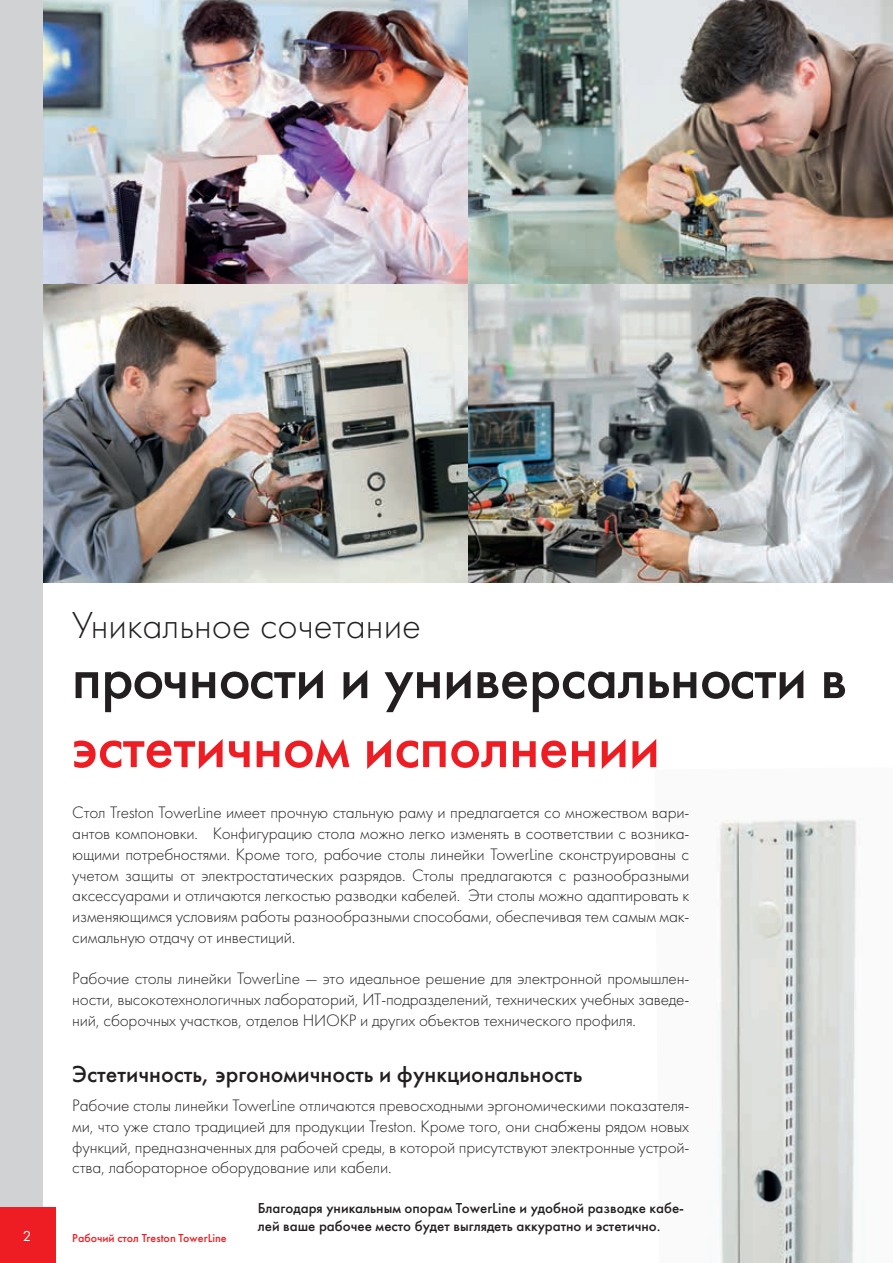
<style>
.page{position:relative;width:893px;height:1263px;background:#fff}
.page>*{position:absolute;margin:0;border:0;box-sizing:border-box;transform-origin:0 0}
.t1{font:500 61.5px "Futura";letter-spacing:-.01em;color:#231f20}
.t2{font:500 61.5px "Futura";letter-spacing:-.01em;color:#ee1d23}
.t3{font:300 39px "Futura";color:#231f20}
.t4{font:500 24px "Futura";color:#231f20}
.t5{font:300 17.25px/20.7px "Futura";letter-spacing:-.01em;color:#231f20;text-align:justify}
.t6{font:500 15px/18px "Futura";color:#231f20}
.t7{font:15px "Futura";color:#fff}
.t8{font:500 12px "Futura";color:#ee1d23}
.s1{font-family:"Futura Demi";font-size:18px}
</style>
<div class="page">
<img style="left:718px;top:819px;width:139px;height:444px">
<img style="left:43px;top:0;width:850px;height:583px">
<div style="left:0;top:0;width:43px;height:1263px;background:#d1d2d4"></div>
<div style="left:0;top:1208px;width:55px;height:55px;background:#ee1d23"></div>
<h2 class="t3" style="left:72px;top:603px;width:351px">Уникальное сочетание</h2>
<h1 class="t1" style="left:72px;top:641px;width:777px">прочности и универсальности в</h1>
<h1 class="t2" style="left:72px;top:710px;width:590px">эстетичном исполнении</h1>
<p class="t5" style="left:72px;top:802px;width:618px">Стол Treston TowerLine имеет прочную стальную раму и предлагается со множеством вари&shy;антов компоновки. Конфигурацию стола можно легко изменять в соответствии с возника&shy;ющими потребностями. Кроме того, рабочие столы линейки TowerLine сконструированы с учетом защиты от электростатических разрядов. Столы предлагаются с разнообразными аксессуарами и отличаются легкостью разводки кабелей. Эти столы можно адаптировать к изменяющимся условиям работы разнообразными способами, обеспечивая тем самым мак&shy;симальную отдачу от инвестиций.</p>
<p class="t5" style="left:72px;top:968px;width:618px;line-height:21.1px">Рабочие столы линейки TowerLine — это идеальное решение для электронной промышлен&shy;ности, высокотехнологичных лабораторий, ИТ-подразделений, технических учебных заведе&shy;ний, сборочных участков, отделов НИОКР и других объектов технического профиля.</p>
<h3 class="t4" style="left:72px;top:1059px;width:512px">Эстетичность, эргономичность и функциональность</h3>
<p class="t5" style="left:72px;top:1095px;width:618px">Рабочие столы линейки TowerLine отличаются превосходными эргономическими показателя&shy;ми, что уже стало традицией для продукции Treston. Кроме того, они снабжены рядом новых функций, предназначенных для рабочей среды, в которой присутствуют электронные устрой&shy;ства, лабораторное оборудование или кабели.</p>
<p class="t7" style="left:23px;top:1227px;width:28px">2 <span class="s1">2</span></p>
<p class="t8" style="left:72px;top:1231px;width:156px">Рабочий стол Treston TowerLine</p>
<p class="t6" style="left:258px;top:1199px;width:428px">Благодаря уникальным опорам TowerLine и удобной разводке кабе&shy;лей ваше рабочее место будет выглядеть аккуратно и эстетично.</p>
</div>
